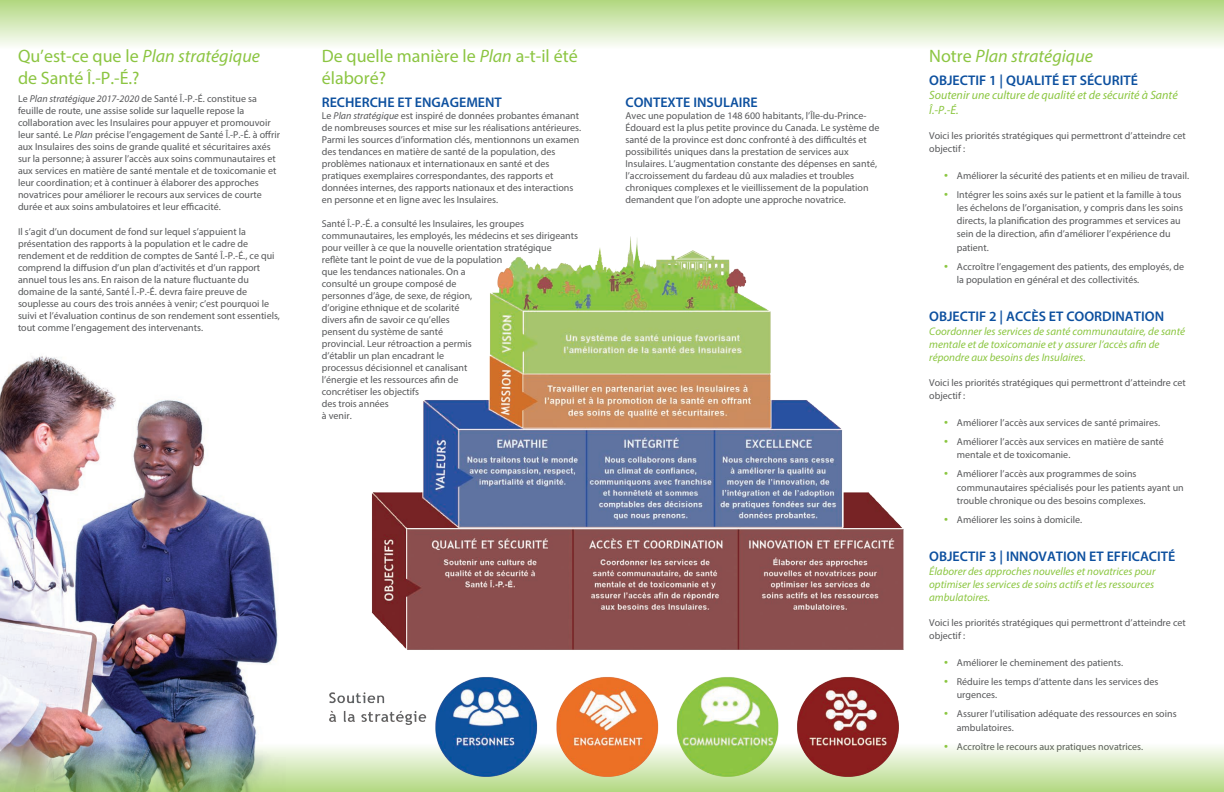
<style>
.page{position:relative;width:1224px;height:792px;background:#fff}
.page>*{position:absolute;margin:0;border:0;box-sizing:border-box;transform-origin:0 0}
.t1{font:18px/21.6px "Myriad Pro";color:#8cc542}
.t2{font:italic 18px "Myriad Pro";color:#8cc542}
.t3{font:600 14px "Myriad Pro";color:#0d509f}
.t4{font:italic 12px/14.4px "Myriad Pro";color:#8bc640}
.t5{font:italic 11px/13.2px "Myriad Pro";color:#8bc640}
.t6{font:10px/12px "Myriad Pro";color:#57585a}
.s1{font-style:italic}
.s2{font-style:normal}
.s3{font-size:14px;color:#8bc640}
</style>
<div class="page">
<img style="left:0;top:356px;width:278px;height:387px">
<img style="left:0;top:743px;width:1224px;height:49px">
<svg style="left:0;top:0;width:1224px;height:46px;background:#d4e9b9"></svg>
<img style="left:315px;top:236px;width:608px;height:552px">
<h1 class="t1" style="left:18px;top:45px;width:243px">Qu’est-ce que le <span class="s1">Plan stratégique </span>de Santé Î.-P.-É.?</h1>
<p class="t6" style="left:18px;top:92px;width:263px">Le <span class="s1">Plan stratégique 2017-2020</span> de Santé Î.-P.-É. constitue sa feuille de route, une assise solide sur laquelle repose la collaboration avec les Insulaires pour appuyer et promouvoir leur santé. Le <span class="s1">Plan</span> précise l’engagement de Santé Î.-P.-É. à offrir aux Insulaires des soins de grande qualité et sécuritaires axés sur la personne; à assurer l’accès aux soins communautaires et aux services en matière de santé mentale et de toxicomanie et leur coordination; et à continuer à élaborer des approches novatrices pour améliorer le recours aux services de courte durée et aux soins ambulatoires et leur efficacité.</p>
<p class="t6" style="left:18px;top:225px;width:264px">Il s’agit d’un document de fond sur lequel s’appuient la présentation des rapports à la population et le cadre de rendement et de reddition de comptes de Santé Î.-P.-É., ce qui comprend la diffusion d’un plan d’activités et d’un rapport annuel tous les ans. En raison de la nature fluctuante du domaine de la santé, Santé Î.-P.-É. devra faire preuve de souplesse au cours des trois années à venir; c’est pourquoi le suivi et l’évaluation continus de son rendement sont essentiels, tout comme l’engagement des intervenants.</p>
<h1 class="t1" style="left:322px;top:45px;width:257px">De quelle manière le <span class="s1">Plan</span> a-t-il été élaboré?</h1>
<h2 class="t3" style="left:322px;top:93px;width:182px">RECHERCHE ET ENGAGEMENT</h2>
<p class="t6" style="left:322px;top:109px;width:261px">Le <span class="s1">Plan stratégique</span> est inspiré de données probantes émanant de nombreuses sources et mise sur les réalisations antérieures.<br>Parmi les sources d’information clés, mentionnons un examen des tendances en matière de santé de la population, des problèmes nationaux et internationaux en santé et des pratiques exemplaires correspondantes, des rapports et données internes, des rapports nationaux et des interactions en personne et en ligne avec les Insulaires.</p>
<p class="t6" style="left:322px;top:217px;width:258px">Santé Î.-P.-É. a consulté les Insulaires, les groupes communautaires, les employés, les médecins et ses dirigeants pour veiller à ce que la nouvelle orientation stratégique reflète tant le point de vue de la population<br>que les tendances nationales. On a<br>consulté un groupe composé de<br>personnes d’âge, de sexe, de région,<br>d’origine ethnique et de scolarité<br>divers afin de savoir ce qu’elles<br>pensent du système de santé<br>provincial. Leur rétroaction a permis<br>d’établir un plan encadrant le<br>processus décisionnel et canalisant<br>l’énergie et les ressources afin de<br>concrétiser les objectifs<br>des trois années<br>à venir.</p>
<h2 class="t3" style="left:626px;top:93px;width:134px">CONTEXTE INSULAIRE</h2>
<p class="t6" style="left:626px;top:109px;width:256px">Avec une population de 148 600 habitants, l’Île-du-Prince-Édouard est la plus petite province du Canada. Le système de santé de la province est donc confronté à des difficultés et possibilités uniques dans la prestation de services aux Insulaires. L’augmentation constante des dépenses en santé, l’accroissement du fardeau dû aux maladies et troubles chroniques complexes et le vieillissement de la population demandent que l’on adopte une approche novatrice.</p>
<h1 class="t2" style="left:929px;top:45px;width:165px"><span class="s2">Notre</span> Plan stratégique</h1>
<h2 class="t3" style="left:929px;top:71px;width:210px">OBJECTIF 1 | QUALITÉ ET SÉCURITÉ</h2>
<p class="t4" style="left:929px;top:88px;width:250px">Soutenir une culture de qualité et de sécurité à Santé<br>Î.-P.-É.</p>
<p class="t6" style="left:929px;top:129px;width:258px;line-height:13.2px">Voici les priorités stratégiques qui permettront d’atteindre cet objectif :</p>
<p class="t6" style="left:944px;top:169px;width:247px"><span class="s3">•</span> Améliorer la sécurité des patients et en milieu de travail.</p>
<p class="t6" style="left:957px;top:188px;width:228px;line-height:13.2px;text-indent:-13px"><span class="s3">•</span> Intégrer les soins axés sur le patient et la famille à tous les échelons de l’organisation, y compris dans les soins directs, la planification des programmes et services au sein de la direction, afin d’améliorer l’expérience du patient.</p>
<p class="t6" style="left:957px;top:260px;width:229px;line-height:13.2px;text-indent:-13px"><span class="s3">•</span> Accroître l’engagement des patients, des employés, de la population en général et des collectivités.</p>
<h2 class="t3" style="left:929px;top:308px;width:237px">OBJECTIF 2 | ACCÈS ET COORDINATION</h2>
<p class="t5" style="left:929px;top:324px;width:257px">Coordonner les services de santé communautaire, de santé mentale et de toxicomanie et y assurer l’accès afin de répondre aux besoins des Insulaires.</p>
<p class="t6" style="left:929px;top:376px;width:258px;line-height:13.2px">Voici les priorités stratégiques qui permettront d’atteindre cet objectif :</p>
<p class="t6" style="left:944px;top:416px;width:218px"><span class="s3">•</span> Améliorer l’accès aux services de santé primaires.</p>
<p class="t6" style="left:957px;top:435px;width:209px;line-height:13.2px;text-indent:-13px"><span class="s3">•</span> Améliorer l’accès aux services en matière de santé mentale et de toxicomanie.</p>
<p class="t6" style="left:957px;top:467px;width:228px;line-height:13.2px;text-indent:-13px"><span class="s3">•</span> Améliorer l’accès aux programmes de soins communautaires spécialisés pour les patients ayant un trouble chronique ou des besoins complexes.</p>
<p class="t6" style="left:944px;top:513px;width:140px"><span class="s3">•</span> Améliorer les soins à domicile.</p>
<h2 class="t3" style="left:929px;top:548px;width:248px">OBJECTIF 3 | INNOVATION ET EFFICACITÉ</h2>
<p class="t5" style="left:929px;top:564px;width:228px;text-align:justify">Élaborer des approches nouvelles et novatrices pour optimiser les services de soins actifs et les ressources ambulatoires.</p>
<p class="t6" style="left:929px;top:616px;width:258px;line-height:13.2px">Voici les priorités stratégiques qui permettront d’atteindre cet objectif :</p>
<p class="t6" style="left:944px;top:656px;width:181px"><span class="s3">•</span> Améliorer le cheminement des patients.</p>
<p class="t6" style="left:957px;top:675px;width:203px;line-height:13.2px;text-indent:-13px"><span class="s3">•</span> Réduire les temps d’attente dans les services des urgences.</p>
<p class="t6" style="left:957px;top:707px;width:221px;line-height:13.2px;text-indent:-13px"><span class="s3">•</span> Assurer l’utilisation adéquate des ressources en soins ambulatoires.</p>
<p class="t6" style="left:944px;top:740px;width:201px"><span class="s3">•</span> Accroître le recours aux pratiques novatrices.</p>
</div>
